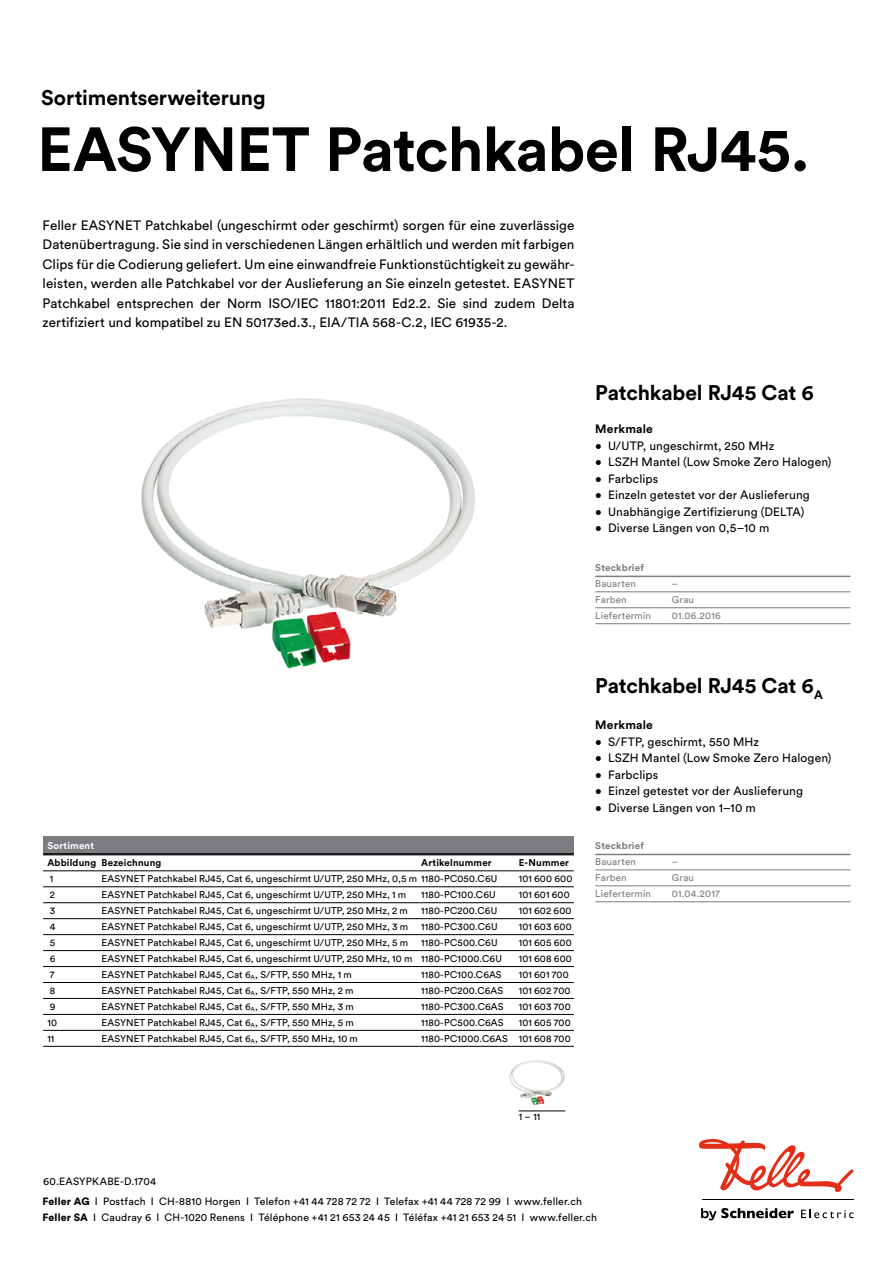
<style>
.page{position:relative;width:893px;height:1263px;background:#fff}
.page>*{position:absolute;margin:0;border:0;box-sizing:border-box;transform-origin:0 0}
.t1{font:700 61.5px "Circular Std";letter-spacing:-.015em;color:#000}
.t2{font:700 21px "Circular Std";letter-spacing:-.005em;color:#000}
.t3{font:13.5px/19.5px "Circular Std";letter-spacing:.005em;color:#000;text-align:justify}
.t4{font:12px "Circular Std";letter-spacing:.01em;color:#000}
.t5{font:700 12px "Circular Std";letter-spacing:.01em;color:#000}
.t6{font:10.5px/16.5px "Circular Std";letter-spacing:.015em;color:#000}
.t7{font:9.75px "Circular Std";letter-spacing:.01em;color:#000}
.t8{font:9.75px "Circular Std";letter-spacing:.02em;color:#7c7c81}
.t9{font:700 9.75px "Circular Std";letter-spacing:.015em;color:#000}
.t10{font:700 9.75px "Circular Std";letter-spacing:.02em;color:#7c7c81}
.t11{font:700 9.75px "Circular Std";letter-spacing:.02em;color:#fff}
.s1{font-weight:900}
</style>
<div class="page">
<svg style="left:701px;top:1208px;width:93px;height:12px"></svg>
<svg style="left:801px;top:1210px;width:53px;height:8px"></svg>
<svg style="left:699px;top:1139px;width:155px;height:54px"></svg>
<hr style="left:702px;top:1199px;width:152px;height:1px;background:#000">
<img style="left:509px;top:1060px;width:56px;height:38px">
<hr style="left:519px;top:1111px;width:46px;height:1px;background:#000">
<img style="left:141px;top:398px;width:334px;height:271px">
<hr style="left:595px;top:576px;width:255px;height:1px;background:#7c7c81">
<hr style="left:595px;top:591px;width:255px;height:1px;background:#7c7c81">
<hr style="left:595px;top:607px;width:255px;height:1px;background:#7c7c81">
<hr style="left:595px;top:623px;width:255px;height:1px;background:#7c7c81">
<hr style="left:595px;top:854px;width:255px;height:1px;background:#7c7c81">
<hr style="left:595px;top:870px;width:255px;height:1px;background:#7c7c81">
<hr style="left:595px;top:885px;width:255px;height:1px;background:#7c7c81">
<hr style="left:595px;top:901px;width:255px;height:1px;background:#7c7c81">
<div style="left:43px;top:836px;width:531px;height:18px;background:#7c7c81"></div>
<hr style="left:43px;top:853px;width:531px;height:2px;background:#000">
<hr style="left:43px;top:855px;width:531px;height:1px;background:#000">
<hr style="left:43px;top:870px;width:531px;height:1px;background:#000">
<hr style="left:43px;top:886px;width:531px;height:1px;background:#000">
<hr style="left:43px;top:902px;width:531px;height:1px;background:#000">
<hr style="left:43px;top:918px;width:531px;height:1px;background:#000">
<hr style="left:43px;top:934px;width:531px;height:1px;background:#000">
<hr style="left:43px;top:950px;width:531px;height:1px;background:#000">
<hr style="left:43px;top:966px;width:531px;height:1px;background:#000">
<hr style="left:43px;top:982px;width:531px;height:1px;background:#000">
<hr style="left:43px;top:998px;width:531px;height:1px;background:#000">
<hr style="left:43px;top:1014px;width:531px;height:1px;background:#000">
<hr style="left:43px;top:1030px;width:531px;height:1px;background:#000">
<hr style="left:43px;top:1046px;width:531px;height:1px;background:#000">
<h2 class="t2" style="left:41px;top:84px;width:226px">Sortimentserweiterung</h2>
<h1 class="t1" style="left:37px;top:110px;width:774px">EASYNET Patchkabel RJ45.</h1>
<p class="t3" style="left:43px;top:215px;width:533px">Feller EASYNET Patchkabel (ungeschirmt oder geschirmt) sorgen für eine zuverlässige Datenübertragung. Sie sind in verschiedenen Längen erhältlich und werden mit farbigen Clips für die Codierung geliefert. Um eine einwandfreie Funktionstüchtigkeit zu gewähr&shy;leisten, werden alle Patchkabel vor der Auslieferung an Sie einzeln getestet. EASYNET Patchkabel entsprechen der Norm ISO/IEC 11801:2011 Ed2.2. Sie sind zudem Delta zertifiziert und kompatibel zu EN 50173ed.3., EIA/TIA 568-C.2, IEC 61935-2.</p>
<h2 class="t2" style="left:595px;top:379px;width:220px">Patchkabel RJ45 Cat 6</h2>
<p class="t5" style="left:595px;top:421px;width:59px">Merkmale</p>
<p class="t4" style="left:595px;top:438px;width:181px">• U/UTP, ungeschirmt, 250 MHz</p>
<p class="t4" style="left:595px;top:455px;width:238px">• LSZH Mantel (Low Smoke Zero Halogen)</p>
<p class="t4" style="left:595px;top:471px;width:64px">• Farbclips</p>
<p class="t4" style="left:595px;top:488px;width:216px">• Einzeln getestet vor der Auslieferung</p>
<p class="t4" style="left:595px;top:504px;width:211px">• Unabhängige Zertifizierung (DELTA)</p>
<p class="t4" style="left:595px;top:521px;width:175px">• Diverse Längen von 0,5–10 m</p>
<p class="t10" style="left:595px;top:562px;width:50px">Steckbrief</p>
<p class="t8" style="left:595px;top:578px;width:42px">Bauarten</p>
<p class="t8" style="left:672px;top:578px;width:8px">–</p>
<p class="t8" style="left:595px;top:594px;width:33px">Farben</p>
<p class="t8" style="left:672px;top:594px;width:24px">Grau</p>
<p class="t8" style="left:595px;top:610px;width:57px">Liefertermin</p>
<p class="t8" style="left:672px;top:610px;width:50px">01.06.2016</p>
<p class="t11" style="left:47px;top:839px;width:48px">Sortiment</p>
<p class="t9" style="left:47px;top:856px;width:116px">Abbildung Bezeichnung</p>
<p class="t9" style="left:421px;top:856px;width:72px">Artikelnummer</p>
<p class="t9" style="left:519px;top:856px;width:52px">E-Nummer</p>
<p class="t7" style="left:50px;top:873px;width:5px">1</p>
<p class="t7" style="left:102px;top:873px;width:397px">EASYNET Patchkabel RJ45, Cat 6, ungeschirmt U/UTP, 250 MHz, 0,5 m 1180-PC050.C6U</p>
<p class="t7" style="left:519px;top:873px;width:55px">101 600 600</p>
<p class="t7" style="left:50px;top:888px;width:7px">2</p>
<p class="t7" style="left:102px;top:888px;width:306px">EASYNET Patchkabel RJ45, Cat 6, ungeschirmt U/UTP, 250 MHz, 1 m</p>
<p class="t7" style="left:421px;top:888px;width:76px">1180-PC100.C6U</p>
<p class="t7" style="left:519px;top:888px;width:53px">101 601 600</p>
<p class="t7" style="left:50px;top:904px;width:7px">3</p>
<p class="t7" style="left:102px;top:904px;width:308px">EASYNET Patchkabel RJ45, Cat 6, ungeschirmt U/UTP, 250 MHz, 2 m</p>
<p class="t7" style="left:421px;top:904px;width:78px">1180-PC200.C6U</p>
<p class="t7" style="left:519px;top:904px;width:54px">101 602 600</p>
<p class="t7" style="left:50px;top:920px;width:7px">4</p>
<p class="t7" style="left:102px;top:920px;width:308px">EASYNET Patchkabel RJ45, Cat 6, ungeschirmt U/UTP, 250 MHz, 3 m</p>
<p class="t7" style="left:421px;top:920px;width:78px">1180-PC300.C6U</p>
<p class="t7" style="left:519px;top:920px;width:55px">101 603 600</p>
<p class="t7" style="left:50px;top:936px;width:7px">5</p>
<p class="t7" style="left:102px;top:936px;width:308px">EASYNET Patchkabel RJ45, Cat 6, ungeschirmt U/UTP, 250 MHz, 5 m</p>
<p class="t7" style="left:421px;top:936px;width:78px">1180-PC500.C6U</p>
<p class="t7" style="left:519px;top:936px;width:55px">101 605 600</p>
<p class="t7" style="left:50px;top:952px;width:7px">6</p>
<p class="t7" style="left:102px;top:952px;width:402px">EASYNET Patchkabel RJ45, Cat 6, ungeschirmt U/UTP, 250 MHz, 10 m 1180-PC1000.C6U</p>
<p class="t7" style="left:519px;top:952px;width:55px">101 608 600</p>
<p class="t7" style="left:50px;top:968px;width:6px">7</p>
<p class="t7" style="left:102px;top:968px;width:252px">EASYNET Patchkabel RJ45, Cat 6<sub>A</sub>, S/FTP, 550 MHz, 1 m</p>
<p class="t7" style="left:421px;top:968px;width:82px">1180-PC100.C6AS</p>
<p class="t7" style="left:519px;top:968px;width:52px">101 601 700</p>
<p class="t7" style="left:50px;top:984px;width:7px">8</p>
<p class="t7" style="left:102px;top:984px;width:253px">EASYNET Patchkabel RJ45, Cat 6<sub>A</sub>, S/FTP, 550 MHz, 2 m</p>
<p class="t7" style="left:421px;top:984px;width:84px">1180-PC200.C6AS</p>
<p class="t7" style="left:519px;top:984px;width:53px">101 602 700</p>
<p class="t7" style="left:50px;top:1000px;width:7px">9</p>
<p class="t7" style="left:102px;top:1000px;width:254px">EASYNET Patchkabel RJ45, Cat 6<sub>A</sub>, S/FTP, 550 MHz, 3 m</p>
<p class="t7" style="left:421px;top:1000px;width:84px">1180-PC300.C6AS</p>
<p class="t7" style="left:519px;top:1000px;width:53px">101 603 700</p>
<p class="t7" style="left:47px;top:1016px;width:11px">10</p>
<p class="t7" style="left:102px;top:1016px;width:254px">EASYNET Patchkabel RJ45, Cat 6<sub>A</sub>, S/FTP, 550 MHz, 5 m</p>
<p class="t7" style="left:421px;top:1016px;width:84px">1180-PC500.C6AS</p>
<p class="t7" style="left:519px;top:1016px;width:53px">101 605 700</p>
<p class="t7" style="left:47px;top:1032px;width:8px">11</p>
<p class="t7" style="left:102px;top:1032px;width:258px">EASYNET Patchkabel RJ45, Cat 6<sub>A</sub>, S/FTP, 550 MHz, 10 m</p>
<p class="t7" style="left:421px;top:1032px;width:151px">1180-PC1000.C6AS 101 608 700</p>
<h2 class="t2" style="left:595px;top:672px;width:229px">Patchkabel RJ45 Cat 6<sub>A</sub></h2>
<p class="t5" style="left:595px;top:717px;width:59px">Merkmale</p>
<p class="t4" style="left:595px;top:734px;width:165px">• S/FTP, geschirmt, 550 MHz</p>
<p class="t4" style="left:595px;top:751px;width:238px">• LSZH Mantel (Low Smoke Zero Halogen)</p>
<p class="t4" style="left:595px;top:767px;width:64px">• Farbclips</p>
<p class="t4" style="left:595px;top:784px;width:209px">• Einzel getestet vor der Auslieferung</p>
<p class="t4" style="left:595px;top:800px;width:162px">• Diverse Längen von 1–10 m</p>
<p class="t10" style="left:595px;top:840px;width:50px">Steckbrief</p>
<p class="t8" style="left:595px;top:856px;width:42px">Bauarten</p>
<p class="t8" style="left:672px;top:856px;width:8px">–</p>
<p class="t8" style="left:595px;top:872px;width:33px">Farben</p>
<p class="t8" style="left:672px;top:872px;width:24px">Grau</p>
<p class="t8" style="left:595px;top:888px;width:57px">Liefertermin</p>
<p class="t8" style="left:672px;top:888px;width:49px">01.04.2017</p>
<p class="t6" style="left:43px;top:1173px;width:115px">60.EASYPKABE-D.1704</p>
<p class="t7" style="left:519px;top:1110px;width:23px">1 – 11</p>
<p class="t6" style="left:43px;top:1192px;width:556px"><span class="s1">Feller AG</span> I Postfach I CH-8810 Horgen I Telefon +41 44 728 72 72 I Telefax +41 44 728 72 99 I www.feller.ch<br><span class="s1">Feller SA</span> I Caudray 6 I CH-1020 Renens I Téléphone +41 21 653 24 45 I Téléfax +41 21 653 24 51 I www.feller.ch</p>
</div>
